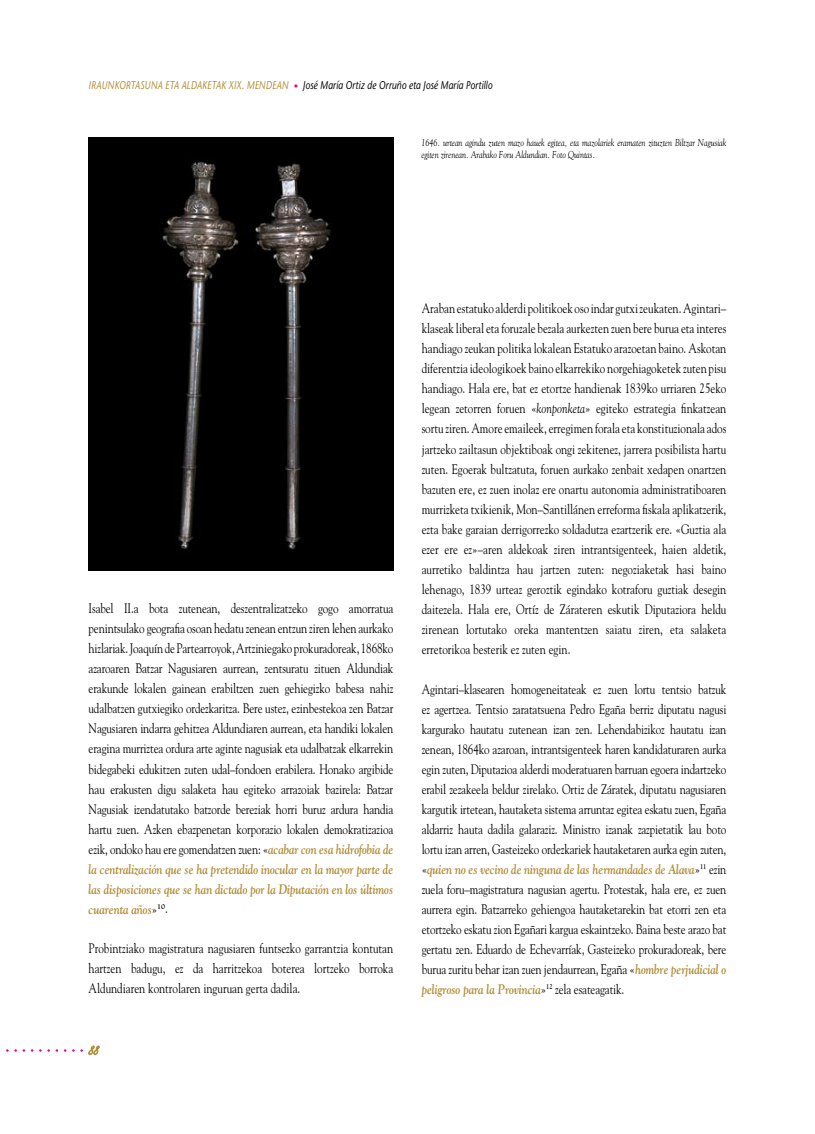
<style>
.page{position:relative;width:815px;height:1134px;background:#fff}
.page>*{position:absolute;margin:0;border:0;box-sizing:border-box;transform-origin:0 0}
.t1{font:13.75px/20px "Goudy";letter-spacing:-.01em;color:#000;text-align:justify;scale:.8 1}
.t2{font:13.75px/20px "Goudy Bold Italic Os F";letter-spacing:-.01em;color:#b28d39;text-align:justify;scale:.8 1}
.t3{font:italic 11.25px "Stone Sans";letter-spacing:.005em;color:#000;scale:.8 1}
.t4{font:italic 11.25px "Stone Sans";letter-spacing:.01em;color:#b28d39;scale:.8 1}
.t5{font:italic 10px/12.5px "Goudy";color:#000;scale:.8 1}
.s1{font-size:8.75px;color:#e6007e}
.s2{font-family:"Goudy Bold Italic Os F";color:#b28d39}
.s3{font-family:"Goudy";color:#000}
.s4{font-style:italic}
</style>
<div class="page">
<svg style="left:89px;top:1046px;width:10px;height:9px"></svg>
<svg style="left:6px;top:1049px;width:11px;height:3px"></svg>
<svg style="left:39px;top:1049px;width:11px;height:3px"></svg>
<svg style="left:72px;top:1049px;width:11px;height:3px"></svg>
<img style="left:89px;top:138px;width:304px;height:433px">
<p class="t4" style="left:89px;top:78px;width:11px">IRAUNKORTASUNA</p>
<p class="t4" style="left:165px;top:78px;width:40px">ETA ALDAKETAK</p>
<p class="t4" style="left:228px;top:78px;width:32px">XIX. MENDEAN</p>
<p class="t3" style="left:294px;top:78px;width:250px"><span class="s1">•</span> JOSÉ MARÍA ORTIZ DE ORRUÑO ETA JOSÉ MARÍA PORTILLO</p>
<p class="t5" style="left:421px;top:136px;width:383px">1646. urtean agindu zuten mazo hauek egitea, eta mazolariek eramaten zituzten Biltzar Nagusiak egiten zirenean. Arabako Foru Aldundian. Foto Quintas.</p>
<p class="t1" style="left:89px;top:598px;width:382px">Isabel II.a bota zutenean, deszentralizatzeko gogo amorratua penintsulako geografia osoan hedatu zenean entzun ziren lehen aurkako hizlariak. Joaquín de Partearroyok, Artziniegako prokuradoreak, 1868ko azaroaren Batzar Nagusiaren aurrean, zentsuratu zituen Aldundiak erakunde lokalen gainean erabiltzen zuen gehiegizko babesa nahiz udalbatzen gutxiegiko ordezkaritza. Bere ustez, ezinbestekoa zen Batzar Nagusiaren indarra gehitzea Aldundiaren aurrean, eta handiki lokalen eragina murriztea ordura arte aginte nagusiak eta udalbatzak elkarrekin bidegabeki edukitzen zuten udal–fondoen erabilera. Honako argibide hau erakusten digu salaketa hau egiteko arrazoiak bazirela: Batzar Nagusiak izendatutako batzorde bereziak horri buruz ardura handia hartu zuen. Azken ebazpenetan korporazio lokalen demokratizazioa ezik, ondoko hau ere gomendatzen zuen: «<span class="s2">acabar con esa hidrofobia de</span></p>
<p class="t2" style="left:89px;top:858px;width:382px">la centralización que se ha pretendido inocular en la mayor parte de las disposiciones que se han dictado por la Diputación en los últimos cuarenta años<span class="s3">»</span><sup>10</sup><span class="s3">.</span></p>
<p class="t1" style="left:89px;top:938px;width:382px">Probintziako magistratura nagusiaren funtsezko garrantzia kontutan hartzen badugu, ez da harritzekoa boterea lortzeko borroka Aldundiaren kontrolaren inguruan gerta dadila.</p>
<p class="t1" style="left:422px;top:298px;width:382px">Araban estatuko alderdi politikoek oso indar gutxi zeukaten. Agintari– klaseak liberal eta foruzale bezala aurkezten zuen bere burua eta interes handiago zeukan politika lokalean Estatuko arazoetan baino. Askotan diferentzia ideologikoek baino elkarrekiko norgehiagoketek zuten pisu handiago. Hala ere, bat ez etortze handienak 1839ko urriaren 25eko legean zetorren foruen «<span class="s4">konponketa</span>» egiteko estrategia finkatzean sortu ziren. Amore emaileek, erregimen forala eta konstituzionala ados jartzeko zailtasun objektiboak ongi zekitenez, jarrera posibilista hartu zuten. Egoerak bultzatuta, foruen aurkako zenbait xedapen onartzen bazuten ere, ez zuen inolaz ere onartu autonomia administratiboaren murrizketa txikienik, Mon–Santillánen erreforma fiskala aplikatzerik, ezta bake garaian derrigorrezko soldadutza ezartzerik ere. «Guztia ala ezer ere ez»–aren aldekoak ziren intrantsigenteek, haien aldetik, aurretiko baldintza hau jartzen zuten: negoziaketak hasi baino lehenago, 1839 urteaz geroztik egindako kotraforu guztiak desegin daitezela. Hala ere, Ortíz de Zárateren eskutik Diputaziora heldu zirenean lortutako oreka mantentzen saiatu ziren, eta salaketa erretorikoa besterik ez zuten egin.</p>
<p class="t1" style="left:422px;top:678px;width:382px">Agintari–klasearen homogeneitateak ez zuen lortu tentsio batzuk ez agertzea. Tentsio zaratatsuena Pedro Egaña berriz diputatu nagusi kargurako hautatu zutenean izan zen. Lehendabizikoz hautatu izan zenean, 1864ko azaroan, intrantsigenteek haren kandidaturaren aurka egin zuten, Diputazioa alderdi moderatuaren barruan egoera indartzeko erabil zezakeela beldur zirelako. Ortiz de Záratek, diputatu nagusiaren kargutik irtetean, hautaketa sistema arruntaz egitea eskatu zuen, Egaña aldarriz hauta dadila galaraziz. Ministro izanak zazpietatik lau boto lortu izan arren, Gasteizeko ordezkariek hautaketaren aurka egin zuten,</p>
<p class="t2" style="left:422px;top:858px;width:382px"><span class="s3">«</span>quien no es vecino de ninguna de las hermandades de Alava<span class="s3">»</span><sup>11</sup> <span class="s3">ezin</span></p>
<p class="t1" style="left:422px;top:878px;width:382px">zuela foru–magistratura nagusian agertu. Protestak, hala ere, ez zuen aurrera egin. Batzarreko gehiengoa hautaketarekin bat etorri zen eta etortzeko eskatu zion Egañari kargua eskaintzeko. Baina beste arazo bat gertatu zen. Eduardo de Echevarríak, Gasteizeko prokuradoreak, bere burua zuritu behar izan zuen jendaurrean, Egaña «<span class="s2">hombre perjudicial o</span></p>
<p class="t2" style="left:422px;top:978px;width:255px">peligroso para la Provincia<span class="s3">»</span><sup>12</sup> <span class="s3">zela esateagatik.</span></p>
</div>
